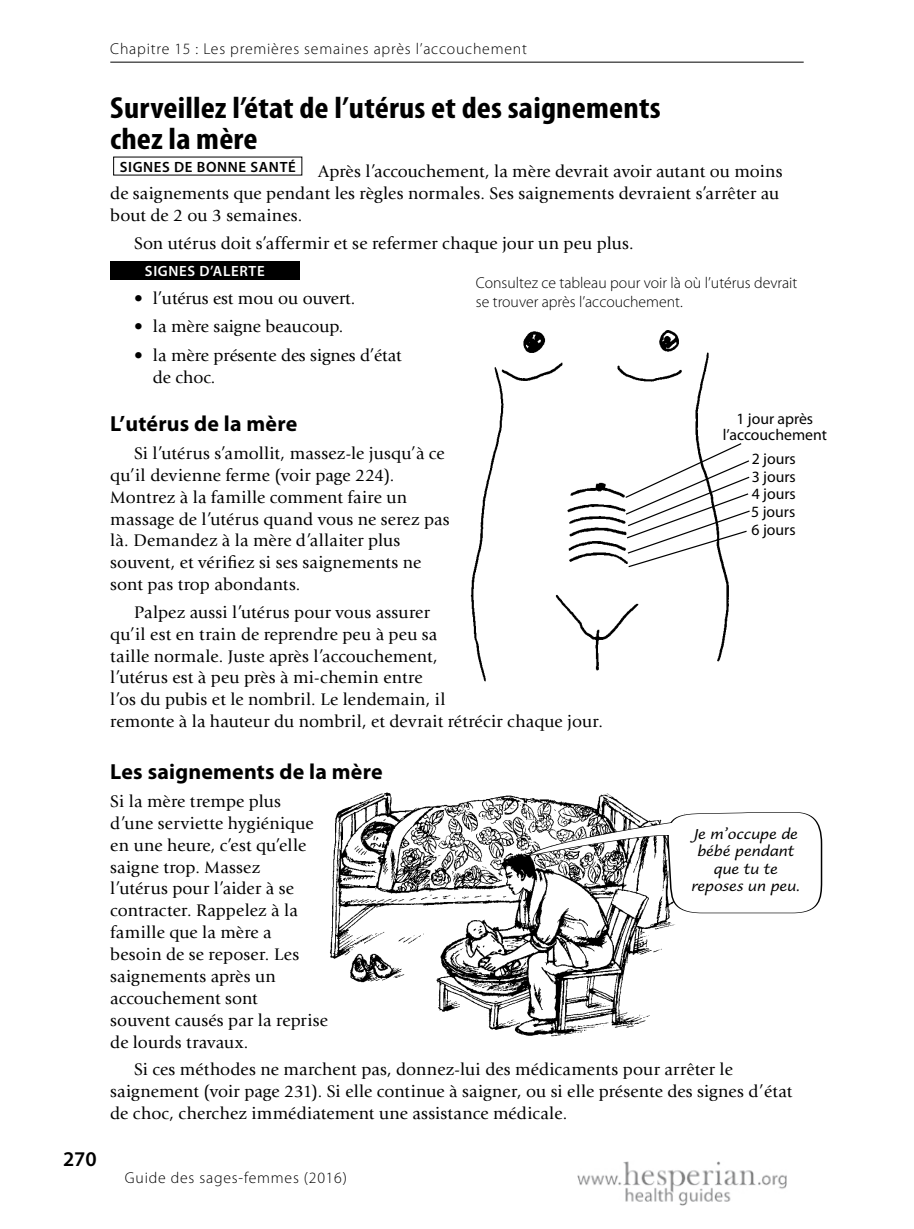
<style>
.page{position:relative;width:914px;height:1229px;background:#fff}
.page>*{position:absolute;margin:0;border:0;box-sizing:border-box;transform-origin:0 0}
.t1{font:700 condensed 30.62px/31.5px "Myriad Pro";letter-spacing:.005em;color:#000;scale:1.1 1}
.t2{font:700 21.88px "Myriad Pro";letter-spacing:.01em;color:#000}
.t3{font:600 21px "Myriad Pro";color:#000}
.t4{font:17.5px/21.9px "Giovanni Std";letter-spacing:.01em;color:#000}
.t5{font:300 15.75px "Myriad Pro";letter-spacing:.035em;color:#000}
.t6{font:300 15.75px/19.2px "Myriad Pro";color:#000}
.t7{font:15.75px/17.7px "Myriad Pro";color:#000;text-align:justify}
.t8{font:italic 14.88px/17.5px "Lucida Casual EFOP";color:#000;text-align:center}
.t9{font:600 14.88px "Myriad Pro";letter-spacing:.045em;color:#000}
.t10{font:600 14.88px "Myriad Pro";letter-spacing:.045em;color:#fff}
</style>
<div class="page">
<hr style="left:110px;top:62px;width:693px;height:1px;background:#000">
<img style="left:470px;top:330px;width:259px;height:352px">
<svg style="left:624px;top:442px;width:126px;height:126px"></svg>
<img style="left:329px;top:792px;width:336px;height:245px">
<svg style="left:527px;top:811px;width:296px;height:116px"></svg>
<div style="left:110px;top:261px;width:189px;height:19px;background:#000"></div>
<img style="left:577px;top:1161px;width:210px;height:44px">
<p class="t3" style="left:63px;top:1145px;width:35px">270</p>
<p class="t5" style="left:110px;top:39px;width:418px">Chapitre 15 : Les premières semaines après l’accouchement</p>
<h1 class="t1" style="left:110px;top:91px;width:502px">Surveillez l’état de l’utérus et des saignements chez la mère</h1>
<p class="t4" style="left:110px;top:161px;width:674px;text-indent:208px">Après l’accouchement, la mère devrait avoir autant ou moins de saignements que pendant les règles normales. Ses saignements devraient s’arrêter au bout de 2 ou 3 semaines.</p>
<p class="t4" style="left:134px;top:232px;width:498px">Son utérus doit s’affermir et se refermer chaque jour un peu plus.</p>
<p class="t4" style="left:134px;top:287px;width:223px">• l’utérus est mou ou ouvert.</p>
<p class="t4" style="left:134px;top:316px;width:211px">• la mère saigne beaucoup.</p>
<p class="t4" style="left:153px;top:345px;width:250px;text-indent:-19px">• la mère présente des signes d’état de choc.</p>
<p class="t2" style="left:110px;top:409px;width:188px">L’utérus de la mère</p>
<p class="t4" style="left:110px;top:442px;width:341px;text-indent:24px">Si l’utérus s’amollit, massez-le jusqu’à ce qu’il devienne ferme (voir page 224).<br>Montrez à la famille comment faire un massage de l’utérus quand vous ne serez pas là. Demandez à la mère d’allaiter plus souvent, et vérifiez si ses saignements ne sont pas trop abondants.</p>
<p class="t4" style="left:110px;top:601px;width:491px;text-indent:24px">Palpez aussi l’utérus pour vous assurer<br>qu’il est en train de reprendre peu à peu sa<br>taille normale. Juste après l’accouchement,<br>l’utérus est à peu près à mi-chemin entre<br>l’os du pubis et le nombril. Le lendemain, il<br>remonte à la hauteur du nombril, et devrait rétrécir chaque jour.</p>
<p class="t2" style="left:110px;top:757px;width:274px">Les saignements de la mère</p>
<p class="t4" style="left:110px;top:790px;width:219px">Si la mère trempe plus d’une serviette hygiénique en une heure, c’est qu’elle saigne trop. Massez<br>l’utérus pour l’aider à se contracter. Rappelez à la famille que la mère a<br>besoin de se reposer. Les saignements après un accouchement sont<br>souvent causés par la reprise de lourds travaux.</p>
<p class="t4" style="left:110px;top:1058px;width:683px;text-indent:24px">Si ces méthodes ne marchent pas, donnez-lui des médicaments pour arrêter le saignement (voir page 231). Si elle continue à saigner, ou si elle présente des signes d’état de choc, cherchez immédiatement une assistance médicale.</p>
<p class="t9" style="left:120px;top:157px;width:178px">SIGNES DE BONNE SANTÉ</p>
<p class="t10" style="left:145px;top:262px;width:121px">SIGNES D’ALERTE</p>
<p class="t6" style="left:476px;top:273px;width:323px">Consultez ce tableau pour voir là où l’utérus devrait se trouver après l’accouchement.</p>
<p class="t7" style="left:722px;top:411px;width:106px;line-height:15.8px;text-align:center">1 jour après l’accouchement</p>
<p class="t7" style="left:751px;top:449px;width:46px">2 jours 3 jours 4 jours 5 jours</p>
<p class="t7" style="left:751px;top:521px;width:45px">6 jours</p>
<p class="t8" style="left:690px;top:825px;width:110px">Je m’occupe de bébé pendant que tu te reposes un peu.</p>
<p class="t5" style="left:125px;top:1168px;width:223px">Guide des sages-femmes (2016)</p>
</div>
